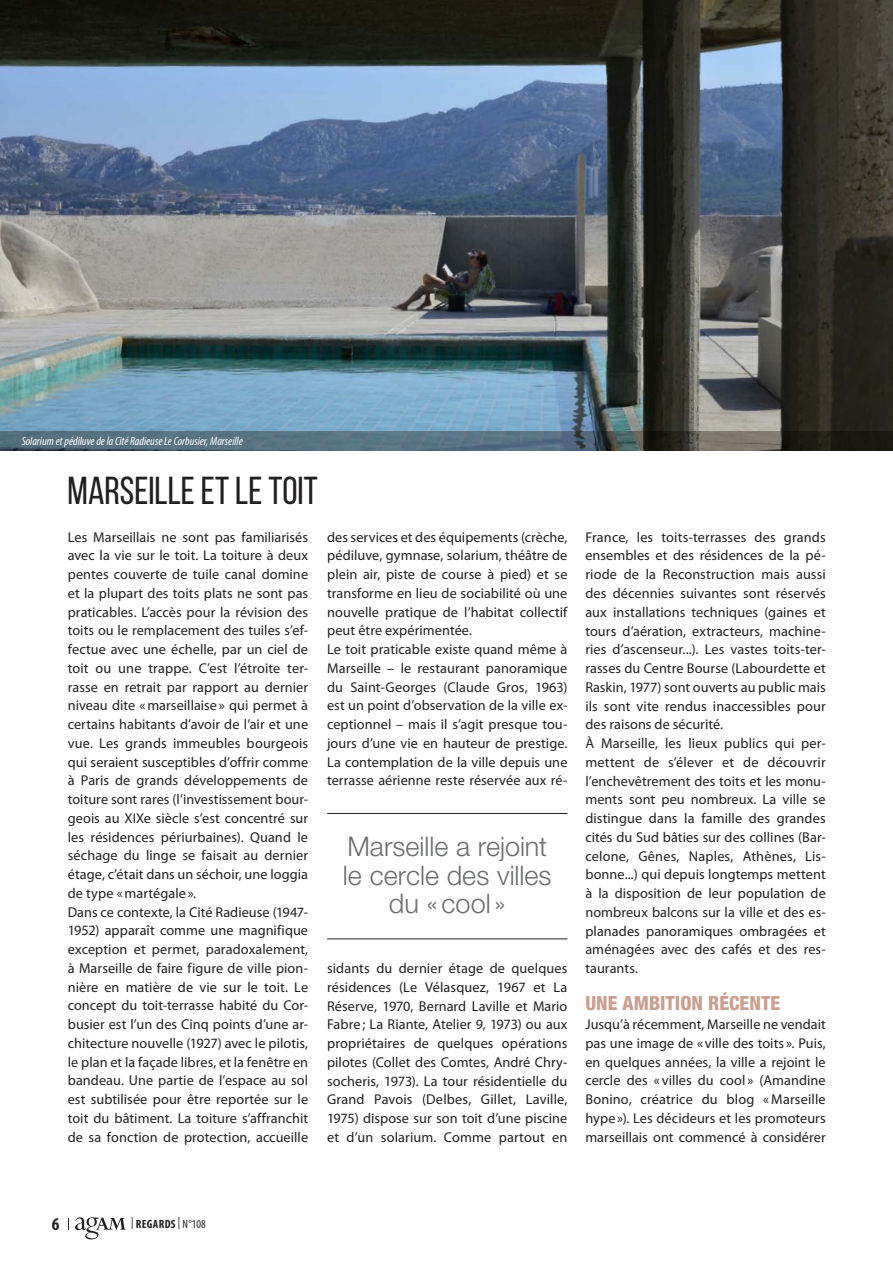
<style>
.page{position:relative;width:893px;height:1263px;background:#fff}
.page>*{position:absolute;margin:0;border:0;box-sizing:border-box;transform-origin:0 0}
.t1{font:39px "Bebas Neue";color:#231f20}
.t2{font:300 27px/28.5px "Helvetica Neue LT Std";color:#6c6d70;text-align:center}
.t3{font:800 condensed 19.5px "Helvetica Neue LT Std";color:#cb9e8f}
.t4{font:700 condensed 18px "Myriad Pro";color:#231f20}
.t5{font:14.25px/18.8px "Myriad Pro";letter-spacing:.005em;color:#231f20}
.t6{font:italic condensed 12px "Myriad Pro";color:#fff}
.t7{font:condensed 12px "Myriad Pro";color:#231f20}
.s1{font-weight:700}
</style>
<div class="page">
<svg style="left:75px;top:1217px;width:51px;height:22px"></svg>
<img style="left:0;top:0;width:893px;height:431px">
<img style="left:0;top:431px;width:893px;height:19px">
<hr style="left:327px;top:813px;width:240px;height:1px;background:#231f20">
<hr style="left:327px;top:939px;width:240px;height:1px;background:#231f20">
<p class="t6" style="left:22px;top:434px;width:223px">Solarium et pédiluve de la Cité Radieuse Le Corbusier, Marseille</p>
<h1 class="t1" style="left:68px;top:469px;width:252px">MARSEILLE ET LE TOIT</h1>
<p class="t5" style="left:68px;top:527px;width:242px">Les Marseillais ne sont pas familiarisés avec la vie sur le toit. La toiture à deux pentes couverte de tuile canal domine et la plupart des toits plats ne sont pas praticables. L’accès pour la révision des toits ou le remplacement des tuiles s’ef&shy;fectue avec une échelle, par un ciel de toit ou une trappe. C’est l’étroite ter&shy;rasse en retrait par rapport au dernier niveau dite «marseillaise » qui permet à certains habitants d’avoir de l’air et une vue. Les grands immeubles bourgeois qui seraient susceptibles d’offrir comme à Paris de grands développements de toiture sont rares (l’investissement bour&shy;geois au XIXe siècle s’est concentré sur les résidences périurbaines). Quand le séchage du linge se faisait au dernier étage, c’était dans un séchoir, une loggia de type «martégale ».<br>Dans ce contexte, la Cité Radieuse (1947- 1952) apparaît comme une magnifique exception et permet, paradoxalement, à Marseille de faire figure de ville pion&shy;nière en matière de vie sur le toit. Le concept du toit-terrasse habité du Cor&shy;busier est l’un des Cinq points d’une ar&shy;chitecture nouvelle (1927) avec le pilotis, le plan et la façade libres, et la fenêtre en bandeau. Une partie de l’espace au sol est subtilisée pour être reportée sur le toit du bâtiment. La toiture s’affranchit de sa fonction de protection, accueille</p>
<p class="t5" style="left:327px;top:527px;width:242px">des services et des équipements (crèche, pédiluve, gymnase, solarium, théâtre de plein air, piste de course à pied) et se transforme en lieu de sociabilité où une nouvelle pratique de l’habitat collectif peut être expérimentée.<br>Le toit praticable existe quand même à Marseille – le restaurant panoramique du Saint-Georges (Claude Gros, 1963) est un point d’observation de la ville ex&shy;ceptionnel – mais il s’agit presque tou&shy;jours d’une vie en hauteur de prestige.<br>La contemplation de la ville depuis une terrasse aérienne reste réservée aux ré-</p>
<h2 class="t2" style="left:343px;top:832px;width:210px">Marseille a rejoint le cercle des villes du « cool»</h2>
<p class="t5" style="left:327px;top:959px;width:242px;text-align:justify">sidants du dernier étage de quelques résidences (Le Vélasquez, 1967 et La Réserve, 1970, Bernard Laville et Mario Fabre ; La Riante, Atelier 9, 1973) ou aux propriétaires de quelques opérations pilotes (Collet des Comtes, André Chry&shy;socheris, 1973). La tour résidentielle du Grand Pavois (Delbes, Gillet, Laville, 1975) dispose sur son toit d’une piscine et d’un solarium. Comme partout en</p>
<p class="t5" style="left:585px;top:527px;width:242px">France, les toits-terrasses des grands ensembles et des résidences de la pé&shy;riode de la Reconstruction mais aussi des décennies suivantes sont réservés aux installations techniques (gaines et tours d’aération, extracteurs, machine&shy;ries d’ascenseur...). Les vastes toits-ter&shy;rasses du Centre Bourse (Labourdette et Raskin, 1977) sont ouverts au public mais ils sont vite rendus inaccessibles pour des raisons de sécurité.<br>À Marseille, les lieux publics qui per&shy;mettent de s’élever et de découvrir l’enchevêtrement des toits et les monu&shy;ments sont peu nombreux. La ville se distingue dans la famille des grandes cités du Sud bâties sur des collines (Bar&shy;celone, Gênes, Naples, Athènes, Lis&shy;bonne...) qui depuis longtemps mettent à la disposition de leur population de nombreux balcons sur la ville et des es&shy;planades panoramiques ombragées et aménagées avec des cafés et des res&shy;taurants.</p>
<h3 class="t3" style="left:585px;top:991px;width:196px">UNE AMBITION RÉCENTE</h3>
<p class="t5" style="left:585px;top:1015px;width:242px;text-align:justify">Jusqu’à récemment, Marseille ne vendait pas une image de « ville des toits ». Puis, en quelques années, la ville a rejoint le cercle des « villes du cool » (Amandine Bonino, créatrice du blog « Marseille hype »). Les décideurs et les promoteurs marseillais ont commencé à considérer</p>
<p class="t4" style="left:52px;top:1212px;width:9px">6</p>
<p class="t7" style="left:131px;top:1216px;width:76px">| <span class="s1">REGARDS</span> | N°108</p>
</div>
